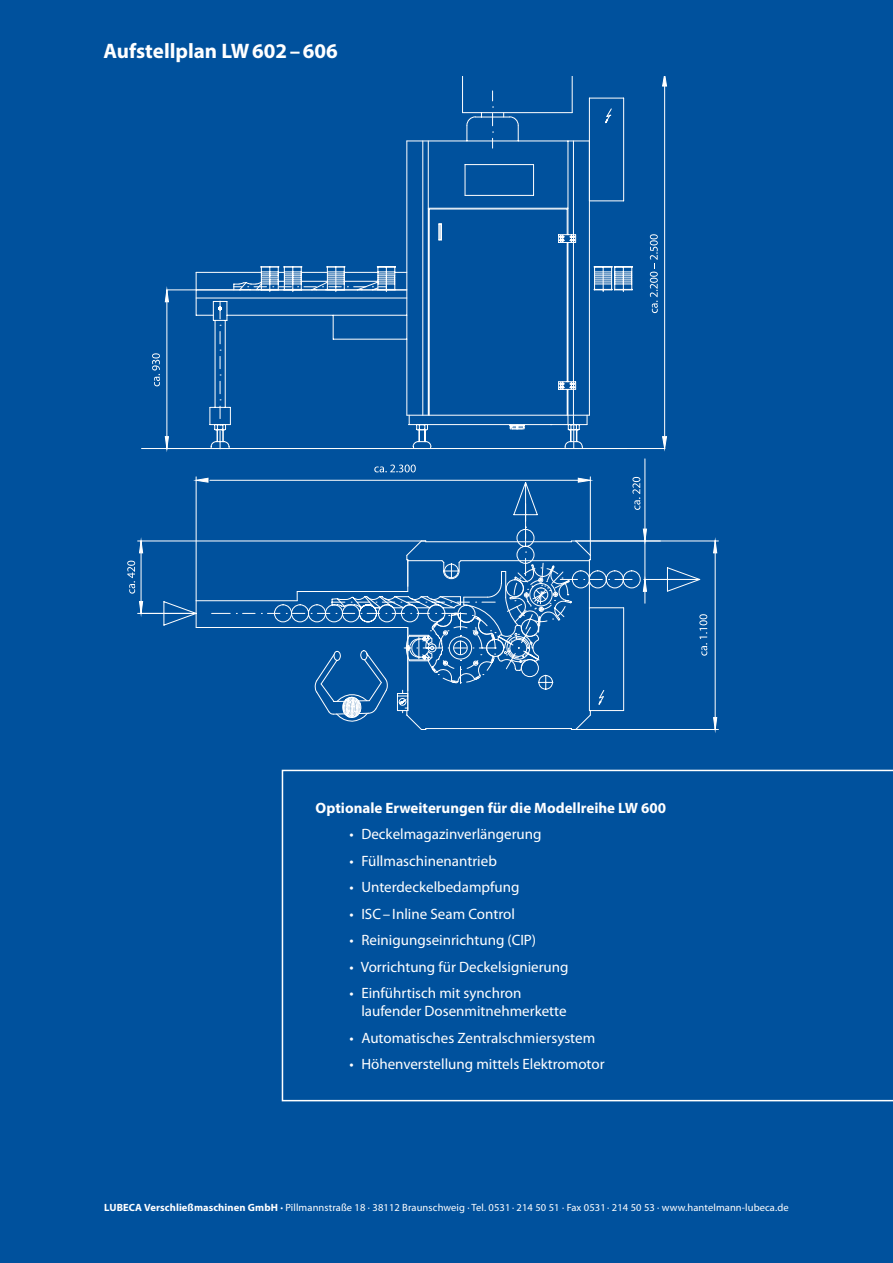
<style>
.page{position:relative;width:893px;height:1263px;background:#00519d}
.page>*{position:absolute;margin:0;border:0;box-sizing:border-box;transform-origin:0 0}
.t1{font:700 21px "Myriad Pro";color:#fff}
.t2{font:15px/18px "Myriad Pro";color:#fff}
.t3{font:700 15px "Myriad Pro";color:#fff}
.t4{font:10.5px "Myriad Pro";letter-spacing:.01em;color:#fff}
.s1{font-weight:700}
</style>
<div class="page">
<svg style="left:282px;top:770px;width:611px;height:331px"></svg>
<svg style="left:138px;top:540px;width:2px;height:14px"></svg>
<svg style="left:138px;top:601px;width:2px;height:13px"></svg>
<hr style="left:715px;top:541px;width:1px;height:188px;background:#fff">
<hr style="left:571px;top:729px;width:147px;height:1px;background:#fff">
<hr style="left:576px;top:540px;width:142px;height:1px;background:#fff">
<svg style="left:713px;top:717px;width:5px;height:12px"></svg>
<svg style="left:712px;top:540px;width:6px;height:14px"></svg>
<hr style="left:572px;top:77px;width:93px;height:1px;background:#fff">
<hr style="left:664px;top:86px;width:1px;height:351px;background:#fff">
<svg style="left:661px;top:77px;width:6px;height:10px"></svg>
<svg style="left:141px;top:140px;width:560px;height:590px"></svg>
<svg style="left:195px;top:271px;width:395px;height:443px"></svg>
<svg style="left:699px;top:614px;width:8px;height:42px"></svg>
<svg style="left:632px;top:477px;width:8px;height:33px"></svg>
<svg style="left:650px;top:234px;width:8px;height:79px"></svg>
<svg style="left:127px;top:561px;width:8px;height:33px"></svg>
<svg style="left:152px;top:353px;width:8px;height:33px"></svg>
<svg style="left:374px;top:464px;width:42px;height:8px"></svg>
<p class="t1" style="left:103px;top:38px;width:236px">Aufstellplan LW602–606</p>
<p class="t3" style="left:316px;top:798px;width:352px">Optionale Erweiterungen für die Modellreihe LW 600</p>
<p class="t2" style="left:350px;top:825px;width:193px">• Deckelmagazinverlängerung</p>
<p class="t2" style="left:350px;top:852px;width:149px">• Füllmaschinenantrieb</p>
<p class="t2" style="left:350px;top:878px;width:171px">• Unterdeckelbedampfung</p>
<p class="t2" style="left:350px;top:905px;width:167px">• ISC– Inline Seam Control</p>
<p class="t2" style="left:350px;top:931px;width:188px">• Reinigungseinrichtung (CIP)</p>
<p class="t2" style="left:350px;top:958px;width:220px">• Vorrichtung für Deckelsignierung</p>
<p class="t2" style="left:361px;top:984px;width:207px;text-indent:-12px">• Einführtisch mit synchron laufender Dosenmitnehmerkette</p>
<p class="t2" style="left:350px;top:1029px;width:247px">• Automatisches Zentralschmiersystem</p>
<p class="t2" style="left:350px;top:1055px;width:256px">• Höhenverstellung mittels Elektromotor</p>
<p class="t4" style="left:104px;top:1201px;width:686px"><span class="s1">LUBECA Verschließmaschinen GmbH ·</span> Pillmannstraße 18 · 38112 Braunschweig · Tel. 0531 · 214 50 51 · Fax 0531 · 214 50 53 · www.hantelmann-lubeca.de</p>
</div>
